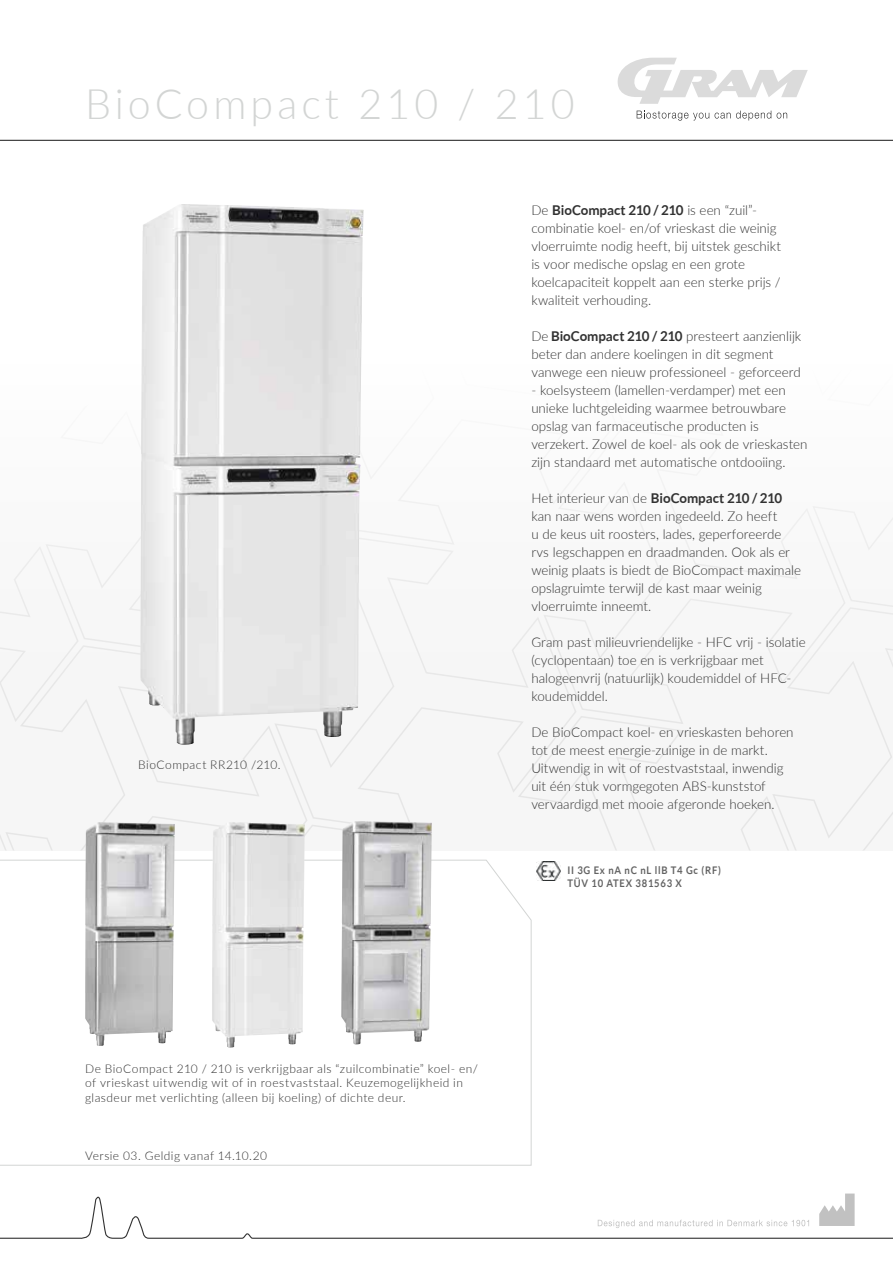
<style>
.page{position:relative;width:893px;height:1263px;background:#fff}
.page>*{position:absolute;margin:0;border:0;box-sizing:border-box;transform-origin:0 0}
.t1{font:300 42px "Lato";letter-spacing:.1em;color:#d3d5d4}
.t2{font:300 13.5px/18px "Lato";letter-spacing:-.005em;color:#323232}
.t3{font:300 12px/14.4px "Lato";letter-spacing:.035em;color:#323232}
.t4{font:700 10.5px/13.5px "Lato";letter-spacing:.08em;color:#636363;scale:.9 1}
.s1{font-weight:700}
</style>
<div class="page">
<div style="left:79px;top:654px;width:154px;height:196px;background:#f6f6f6"></div>
<div style="left:0;top:547px;width:79px;height:303px;background:#f6f6f6"></div>
<svg style="left:44px;top:538px;width:96px;height:116px"></svg>
<div style="left:233px;top:456px;width:660px;height:394px;background:#f6f6f6"></div>
<svg style="left:618px;top:58px;width:190px;height:46px"></svg>
<svg style="left:637px;top:111px;width:72px;height:10px"></svg>
<svg style="left:715px;top:111px;width:56px;height:10px"></svg>
<svg style="left:777px;top:113px;width:10px;height:6px"></svg>
<hr style="left:0;top:140px;width:893px;height:1px;background:#323232">
<svg style="left:0;top:1193px;width:893px;height:46px"></svg>
<svg style="left:0;top:859px;width:532px;height:307px"></svg>
<img style="left:140px;top:204px;width:224px;height:541px">
<img style="left:341px;top:821px;width:91px;height:223px">
<img style="left:85px;top:822px;width:90px;height:224px">
<img style="left:212px;top:822px;width:93px;height:225px">
<img style="left:537px;top:861px;width:23px;height:20px">
<h1 class="t1" style="left:85px;top:75px;width:491px">BioCompact 210 / 210</h1>
<p class="t3" style="left:138px;top:757px;width:144px">BioCompact RR210 /210.</p>
<p class="t2" style="left:531px;top:201px;width:251px">De <span class="s1">BioCompact 210 / 210</span> is een “zuil”- combinatie koel- en/of vrieskast die weinig vloerruimte nodig heeft, bij uitstek geschikt is voor medische opslag en een grote koelcapaciteit koppelt aan een sterke prijs / kwaliteit verhouding.</p>
<p class="t2" style="left:531px;top:327px;width:271px">De <span class="s1">BioCompact 210 / 210</span> presteert aanzienlijk beter dan andere koelingen in dit segment vanwege een nieuw professioneel - geforceerd</p>
<p class="t2" style="left:531px;top:381px;width:278px">- koelsysteem (lamellen-verdamper) met een unieke luchtgeleiding waarmee betrouwbare opslag van farmaceutische producten is verzekert. Zowel de koel- als ook de vrieskasten zijn standaard met automatische ontdooiing.</p>
<p class="t2" style="left:531px;top:489px;width:271px">Het interieur van de <span class="s1">BioCompact 210 / 210 </span>kan naar wens worden ingedeeld. Zo heeft<br>u de keus uit roosters, lades, geperforeerde rvs legschappen en draadmanden. Ook als er weinig plaats is biedt de BioCompact maximale opslagruimte terwijl de kast maar weinig vloerruimte inneemt.</p>
<p class="t2" style="left:531px;top:633px;width:276px">Gram past milieuvriendelijke - HFC vrij - isolatie (cyclopentaan) toe en is verkrijgbaar met halogeenvrij (natuurlijk) koudemiddel of HFC&shy;koudemiddel.</p>
<p class="t2" style="left:531px;top:723px;width:264px">De BioCompact koel- en vrieskasten behoren tot de meest energie-zuinige in de markt.<br>Uitwendig in wit of roestvaststaal, inwendig uit één stuk vormgegoten ABS-kunststof vervaardigd met mooie afgeronde hoeken.</p>
<p class="t4" style="left:567px;top:863px;width:172px">II 3G Ex nA nC nL llB T4 Gc (RF)<br>TÜV 10 ATEX 381563 X</p>
<p class="t3" style="left:85px;top:1061px;width:394px">De BioCompact 210 / 210 is verkrijgbaar als “zuilcombinatie” koel- en/ of vrieskast uitwendig wit of in roestvaststaal. Keuzemogelijkheid in glasdeur met verlichting (alleen bij koeling) of dichte deur.</p>
<p class="t3" style="left:85px;top:1148px;width:184px">Versie 03. Geldig vanaf 14.10.20</p>
</div>
